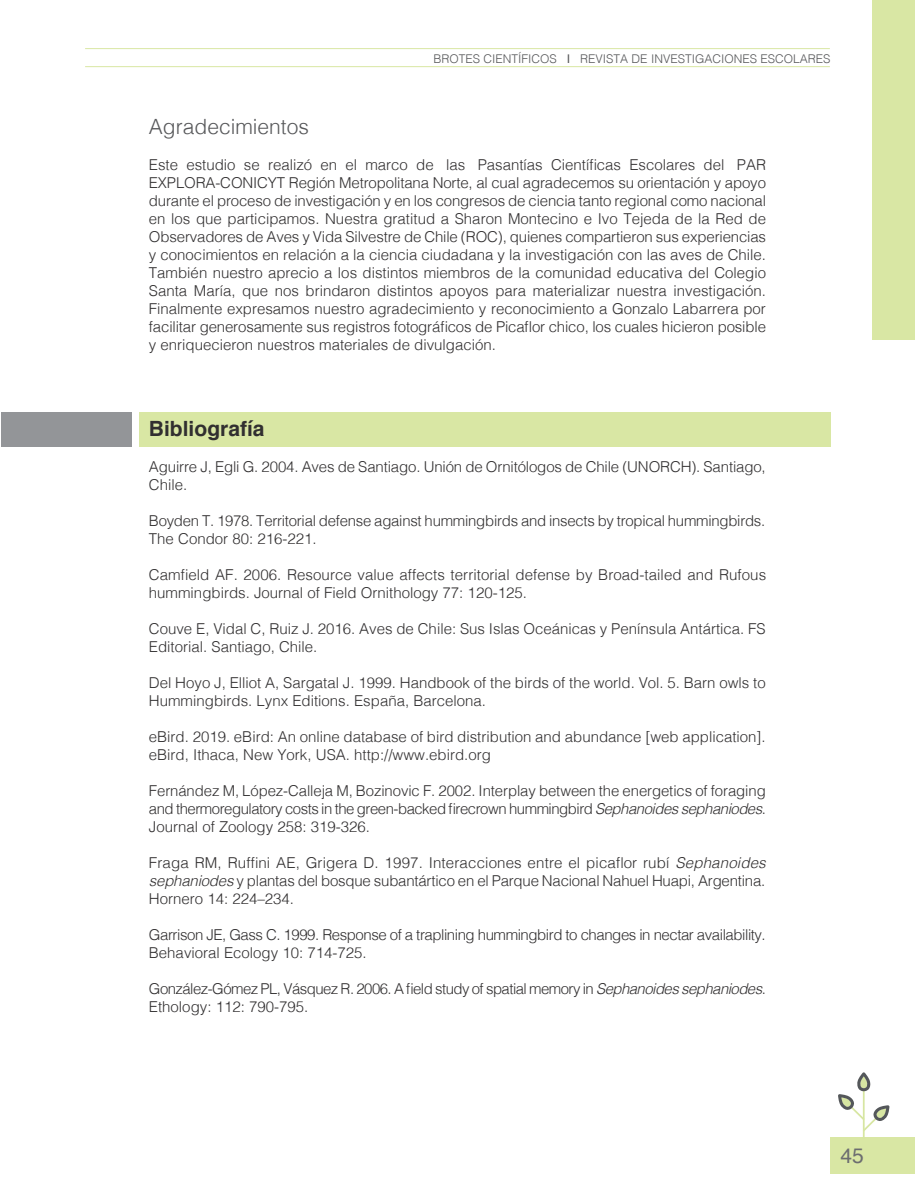
<style>
.page{position:relative;width:915px;height:1191px;background:#fff}
.page>*{position:absolute;margin:0;border:0;box-sizing:border-box;transform-origin:0 0}
.subtitulos{font:300 21px "Helvetica";color:#57585a}
.subtitulos-2{font:700 21px "Helvetica";color:#312f30}
.t1{font:21px "Helvetica";color:#57585a}
.contenidos{font:300 15px/18px "Helvetica";color:#312f30}
.contenidos-2{font:300 15px/18px "Helvetica";letter-spacing:-.03em;color:#312f30}
.contenidos-3{font:300 15px/18px "Helvetica";letter-spacing:-.035em;color:#312f30}
.subtitulos-3{font:300 15px/18px "Helvetica";letter-spacing:-.01em;color:#312f30}
.t2{font:300 12px "Helvetica";color:#57585a}
.s1{font-weight:400}
.s2{font-style:italic}
.s3{color:#6c6d70}
</style>
<div class="page">
<div style="left:829px;top:1137px;width:85px;height:37px;background:#d9e7a4"></div>
<svg style="left:838px;top:1072px;width:51px;height:65px"></svg>
<div style="left:872px;top:0;width:42px;height:339px;background:#d9e7a4"></div>
<hr style="left:85px;top:48px;width:744px;height:1px;background:#d9e7a4">
<hr style="left:85px;top:66px;width:744px;height:1px;background:#d9e7a4">
<div style="left:1px;top:412px;width:130px;height:35px;background:#939598"></div>
<div style="left:139px;top:412px;width:691px;height:35px;background:#d9e7a4"></div>
<p class="t2" style="left:433px;top:48px;width:398px">BROTES CIENTÍFICOS <span class="s1">I</span> REVISTA DE INVESTIGACIONES ESCOLARES</p>
<p class="subtitulos" style="left:149px;top:109px;width:161px">Agradecimientos</p>
<p class="contenidos" style="left:149px;top:155px;width:618px">Este estudio se realizó en el marco de las Pasantías Científicas Escolares del PAR</p>
<p class="contenidos" style="left:149px;top:173px;width:618px;text-align:justify">EXPLORA-CONICYT Región Metropolitana Norte, al cual agradecemos su orientación y apoyo durante el proceso de investigación y en los congresos de ciencia tanto regional como nacional en los que participamos. Nuestra gratitud a Sharon Montecino e Ivo Tejeda de la Red de Observadores de Aves y Vida Silvestre de Chile (ROC), quienes compartieron sus experiencias y conocimientos en relación a la ciencia ciudadana y la investigación con las aves de Chile.<br>También nuestro aprecio a los distintos miembros de la comunidad educativa del Colegio Santa María, que nos brindaron distintos apoyos para materializar nuestra investigación.</p>
<p class="contenidos" style="left:149px;top:299px;width:618px;text-align:justify">Finalmente expresamos nuestro agradecimiento y reconocimiento a Gonzalo Labarrera por facilitar generosamente sus registros fotográficos de Picaflor chico, los cuales hicieron posible y enriquecieron nuestros materiales de divulgación.</p>
<p class="subtitulos-2" style="left:149px;top:412px;width:117px">Bibliografía</p>
<p class="subtitulos-3" style="left:149px;top:457px;width:618px">Aguirre J, Egli G. 2004. Aves de Santiago. Unión de Ornitólogos de Chile (UNORCH). Santiago,<br>Chile.</p>
<p class="contenidos" style="left:149px;top:511px;width:617px">Boyden T. 1978. Territorial defense against hummingbirds and insects by tropical hummingbirds.<br>The Condor 80: 216-221.</p>
<p class="contenidos" style="left:149px;top:565px;width:618px">Camfield AF. 2006. Resource value affects territorial defense by Broad-tailed and Rufous hummingbirds. Journal of Field Ornithology 77: 120-125.</p>
<p class="contenidos" style="left:149px;top:619px;width:618px">Couve E, Vidal C, Ruiz J. 2016. Aves de Chile: Sus Islas Oceánicas y Península Antártica. FS<br>Editorial. Santiago, Chile.</p>
<p class="contenidos" style="left:149px;top:673px;width:618px">Del Hoyo J, Elliot A, Sargatal J. 1999. Handbook of the birds of the world. Vol. 5. Barn owls to<br>Hummingbirds. Lynx Editions. España, Barcelona.</p>
<p class="contenidos" style="left:149px;top:727px;width:618px">eBird. 2019. eBird: An online database of bird distribution and abundance [web application].</p>
<p class="contenidos" style="left:149px;top:745px;width:343px">eBird, Ithaca, New York, USA. http://www.ebird.org</p>
<p class="contenidos" style="left:149px;top:781px;width:618px;text-align:justify">Fernández M, López-Calleja M, Bozinovic F. 2002. Interplay between the energetics of foraging and thermoregulatory costs in the green-backed firecrown hummingbird <span class="s2">Sephanoides sephaniodes</span>.<br>Journal of Zoology 258: 319-326.</p>
<p class="contenidos" style="left:149px;top:853px;width:618px;text-align:justify">Fraga RM, Ruffini AE, Grigera D. 1997. Interacciones entre el picaflor rubí <span class="s2">Sephanoides sephaniodes</span> y plantas del bosque subantártico en el Parque Nacional Nahuel Huapi, Argentina.<br>Hornero 14: 224–234.</p>
<p class="contenidos-2" style="left:149px;top:925px;width:618px">Garrison JE, Gass C. 1999. Response of a traplining hummingbird to changes in nectar availability.<br>Behavioral Ecology 10: 714-725.</p>
<p class="contenidos-3" style="left:149px;top:979px;width:618px">González-Gómez PL, Vásquez R. 2006. A field study of spatial memory in <span class="s2">Sephanoides sephaniodes</span>.<br>Ethology: 112: 790-795.</p>
<h1 class="t1" style="left:834px;top:1139px;width:30px">45<span class="s3">45</span></h1>
</div>
